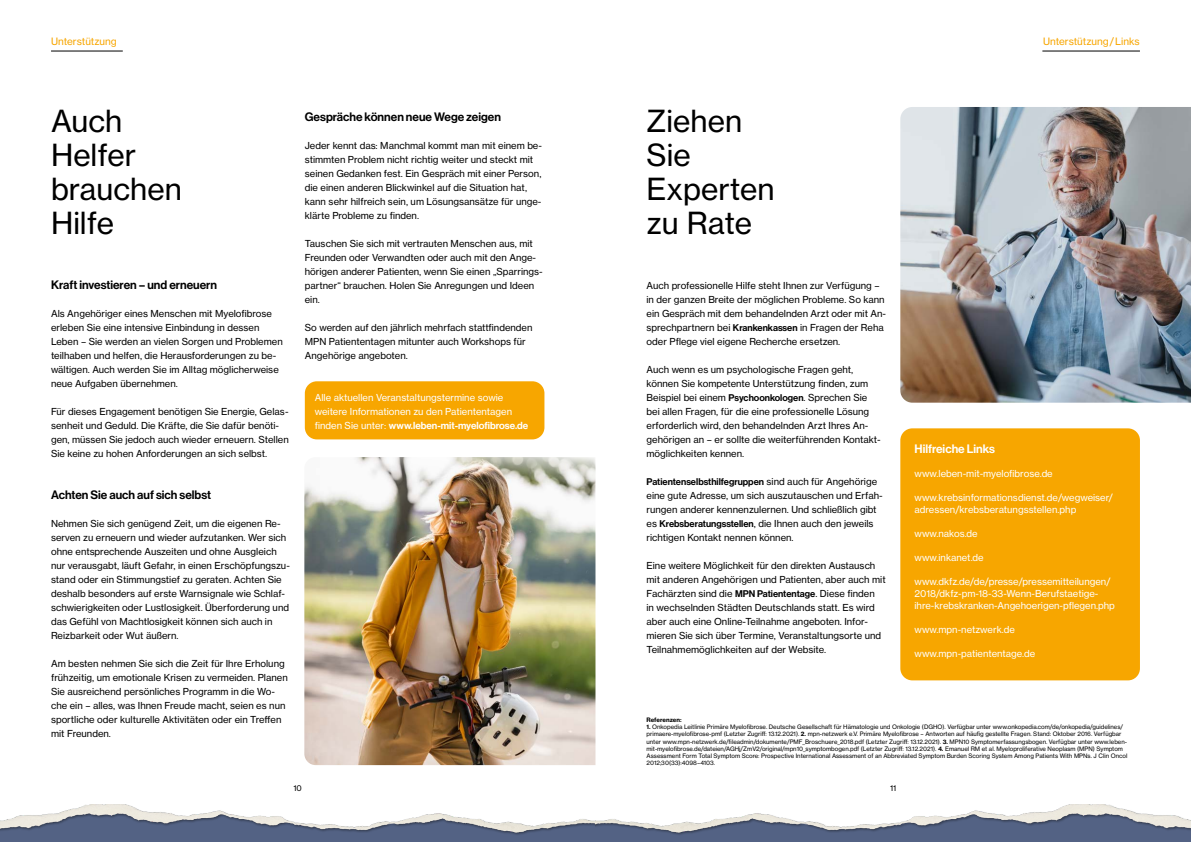
<style>
.page{position:relative;width:1191px;height:842px;background:#fff}
.page>*{position:absolute;margin:0;border:0;box-sizing:border-box;transform-origin:0 0}
.t1{font:30px/34px "Volta Modern Text 55 Roman";color:#000}
.t2{font:500 12px "Volta Modern Display 65";color:#000}
.t3{font:500 12px "Volta Modern Display 65";color:#fff}
.t4{font:500 10px "Volta Modern Display 65";color:#fff}
.t5{font:10px "Volta Modern Text 55 Roman";color:#f7a600}
.t6{font:9.5px/14px "Volta Modern Text 55 Roman";color:#000}
.t7{font:9.5px/12px "Volta Modern Text 55 Roman";color:#fff}
.t8{font:500 9.5px "Volta Modern Display 65";color:#000}
.t9{font:8px "Volta Modern Text 55 Roman";color:#000}
.t10{font:6px/7.2px "Volta Modern Text 55 Roman";color:#000}
.t11{font:700 6px "Volta Modern Text 75";letter-spacing:-.005em;color:#000}
.s1{font-family:"Volta Modern Display 65";font-weight:500}
.s2{font-family:"Volta Modern Text 55 Roman";font-weight:400}
.s3{font-family:"Volta Modern Text 55 Roman";font-weight:400;font-size:9.5px}
.s4{font-family:"Volta Modern Text 75";font-weight:700}
</style>
<div class="page">
<img style="left:68px;top:804px;width:71px;height:6px">
<svg style="left:0;top:810px;width:1191px;height:32px"></svg>
<div style="left:595px;top:804px;width:596px;height:32px;background:#000;opacity:.4"></div>
<img style="left:304px;top:457px;width:291px;height:308px">
<img style="left:900px;top:107px;width:291px;height:296px">
<div style="left:900px;top:428px;width:240px;height:252px;background:#f7a600;border-radius:12px"></div>
<hr style="left:51px;top:51px;width:72px;height:1px;background:#000">
<hr style="left:1042px;top:51px;width:98px;height:1px;background:#000">
<div style="left:305px;top:381px;width:239px;height:58px;background:#f7a600;border-radius:12px"></div>
<p class="t5" style="left:51px;top:36px;width:67px">Unterstützung</p>
<p class="t5" style="left:1043px;top:36px;width:98px">Unterstützung / Links</p>
<h1 class="t1" style="left:51px;top:104px;width:132px">Auch<br>Helfer brauchen<br>Hilfe</h1>
<h1 class="t1" style="left:646px;top:104px;width:130px">Ziehen<br>Sie<br>Experten zu Rate</h1>
<p class="t2" style="left:305px;top:110px;width:198px">Gespräche können neue Wege zeigen</p>
<p class="t6" style="left:305px;top:139px;width:239px">Jeder kennt das: Manchmal kommt man mit einem be&shy;stimmten Problem nicht richtig weiter und steckt mit seinen Gedanken fest. Ein Gespräch mit einer Person, die einen anderen Blickwinkel auf die Situation hat, kann sehr hilfreich sein, um Lösungsansätze für unge&shy;klärte Probleme zu finden.</p>
<p class="t6" style="left:305px;top:237px;width:239px">Tauschen Sie sich mit vertrauten Menschen aus, mit Freunden oder Verwandten oder auch mit den Ange&shy;hörigen anderer Patienten, wenn Sie einen „Sparrings&shy;partner“ brauchen. Holen Sie Anregungen und Ideen ein.</p>
<p class="t6" style="left:305px;top:321px;width:229px">So werden auf den jährlich mehrfach stattfindenden<br>MPN Patiententagen mitunter auch Workshops für<br>Angehörige angeboten.</p>
<p class="t2" style="left:51px;top:278px;width:168px">Kraft investieren – und erneuern</p>
<p class="t6" style="left:51px;top:307px;width:233px">Als Angehöriger eines Menschen mit Myelofibrose erleben Sie eine intensive Einbindung in dessen Leben – Sie werden an vielen Sorgen und Problemen teilhaben und helfen, die Herausforderungen zu be&shy;wältigen. Auch werden Sie im Alltag möglicherweise neue Aufgaben übernehmen.</p>
<p class="t6" style="left:51px;top:405px;width:239px">Für dieses Engagement benötigen Sie Energie, Gelas&shy;senheit und Geduld. Die Kräfte, die Sie dafür benöti&shy;gen, müssen Sie jedoch auch wieder erneuern. Stellen Sie keine zu hohen Anforderungen an sich selbst.</p>
<p class="t2" style="left:51px;top:488px;width:162px">Achten Sie auch auf sich selbst</p>
<p class="t6" style="left:51px;top:517px;width:240px">Nehmen Sie sich genügend Zeit, um die eigenen Re&shy;serven zu erneuern und wieder aufzutanken. Wer sich ohne entsprechende Auszeiten und ohne Ausgleich nur verausgabt, läuft Gefahr, in einen Erschöpfungszu&shy;stand oder ein Stimmungstief zu geraten. Achten Sie deshalb besonders auf erste Warnsignale wie Schlaf&shy;schwierigkeiten oder Lustlosigkeit. Überforderung und das Gefühl von Machtlosigkeit können sich auch in Reizbarkeit oder Wut äußern.</p>
<p class="t6" style="left:51px;top:657px;width:238px">Am besten nehmen Sie sich die Zeit fü r Ihre Erholung frühzeitig, um emotionale Krisen zu vermeiden. Planen Sie ausreichend persönliches Programm in die Wo&shy;che ein – alles, was Ihnen Freude macht, seien es nun sportliche oder kulturelle Aktivitäten oder ein Treffen mit Freunden.</p>
<p class="t6" style="left:646px;top:279px;width:241px">Auch professionelle Hilfe steht Ihnen zur Verfügung – in der ganzen Breite der möglichen Probleme. So kann ein Gespräch mit dem behandelnden Arzt oder mit An&shy;sprechpartnern bei <span class="s1">Krankenkassen</span> in Fragen der Reha oder Pflege viel eigene Recherche ersetzen.</p>
<p class="t6" style="left:646px;top:363px;width:236px">Auch wenn es um psychologische Fragen geht, können Sie kompetente Unterstützung finden, zum Beispiel bei einem <span class="s1">Psychoonkologen</span>. Sprechen Sie bei allen Fragen, für die eine professionelle Lösung erforderlich wird, den behandelnden Arzt Ihres An&shy;gehörigen an – er sollte die weiterführenden Kontakt&shy;möglichkeiten kennen.</p>
<p class="t8" style="left:646px;top:476px;width:232px">Patientenselbsthilfegruppen <span class="s2">sind auch für Angehörige</span></p>
<p class="t6" style="left:646px;top:489px;width:238px">eine gute Adresse, um sich auszutauschen und Erfah&shy;rungen anderer kennenzulernen. Und schließlich gibt es <span class="s1">Krebsberatungsstellen</span>, die Ihnen auch den jeweils richtigen Kontakt nennen können.</p>
<p class="t6" style="left:646px;top:559px;width:241px">Eine weitere Möglichkeit für den direkten Austausch mit anderen Angehörigen und Patienten, aber auch mit Fachärzten sind die <span class="s1">MPN Patiententage</span>. Diese finden<br>in wechselnden Städten Deutschlands statt. Es wird aber auch eine Online-Teilnahme angeboten. Infor&shy;mieren Sie sich über Termine, Veranstaltungsorte und Teilnahmemöglichkeiten auf der Website.</p>
<p class="t7" style="left:315px;top:391px;width:199px;line-height:14px">Alle aktuellen Veranstaltungstermine sowie weitere Informationen zu den Patiententagen</p>
<p class="t4" style="left:315px;top:420px;width:215px"><span class="s3">finden Sie unter:</span> www.leben-mit-myelofibrose.de</p>
<p class="t3" style="left:914px;top:441px;width:82px">Hilfreiche Links</p>
<p class="t7" style="left:914px;top:467px;width:140px">www.leben-mit-myelofibrose.de</p>
<p class="t7" style="left:914px;top:491px;width:200px">www.krebsinformationsdienst.de/wegweiser/ adressen/krebsberatungsstellen.php</p>
<p class="t7" style="left:914px;top:527px;width:65px">www.nakos.de</p>
<p class="t7" style="left:914px;top:551px;width:71px">www.inkanet.de</p>
<p class="t7" style="left:914px;top:575px;width:202px">www.dkfz.de/de/presse/pressemitteilungen/<br>2018/dkfz-pm-18-33-Wenn-Berufstaetige&shy;ihre-krebskranken-Angehoerigen-pflegen.php</p>
<p class="t7" style="left:914px;top:623px;width:102px">www.mpn-netzwerk.de</p>
<p class="t7" style="left:914px;top:647px;width:122px">www.mpn-patiententage.de</p>
<p class="t11" style="left:646px;top:716px;width:37px">Referenzen:</p>
<p class="t10" style="left:646px;top:723px;width:482px"><span class="s4">1.</span> Onkopedia Leitlinie Primäre Myelofibrose. Deutsche Gesellschaft für Hämatologie und Onkologie (DGHO). Verfügbar unter www.onkopedia.com/de/onkopedia/guidelines/ primaere-myelofibrose-pmf (Letzter Zugriff: 13.12.2021). <span class="s4">2.</span> mpn-netzwerk e.V. Primäre Myelofibrose – Antworten auf häufig gestellte Fragen. Stand: Oktober 2016. Verfügbar unter www.mpn-netzwerk.de/fileadmin/dokumente/PMF_Broschuere_2018.pdf (Letzter Zugriff: 13.12.2021). <span class="s4">3.</span> MPN10 Symptomerfassungsbogen. Verfügbar unter www.leben&shy;mit-myelofibrose.de/dateien/AGHj/ZmV2/original/mpn10_symptombogen.pdf (Letzter Zugriff: 13.12.2021). <span class="s4">4.</span> Emanuel RM et al. Myeloproliferative Neoplasm (MPN) Symptom Assessment Form Total Symptom Score: Prospective International Assessment of an Abbreviated Symptom Burden Scoring System Among Patients With MPNs. J Clin Oncol 2012;30(33):4098–4103.</p>
<p class="t9" style="left:293px;top:783px;width:10px">10</p>
<p class="t9" style="left:890px;top:783px;width:8px">11</p>
</div>
